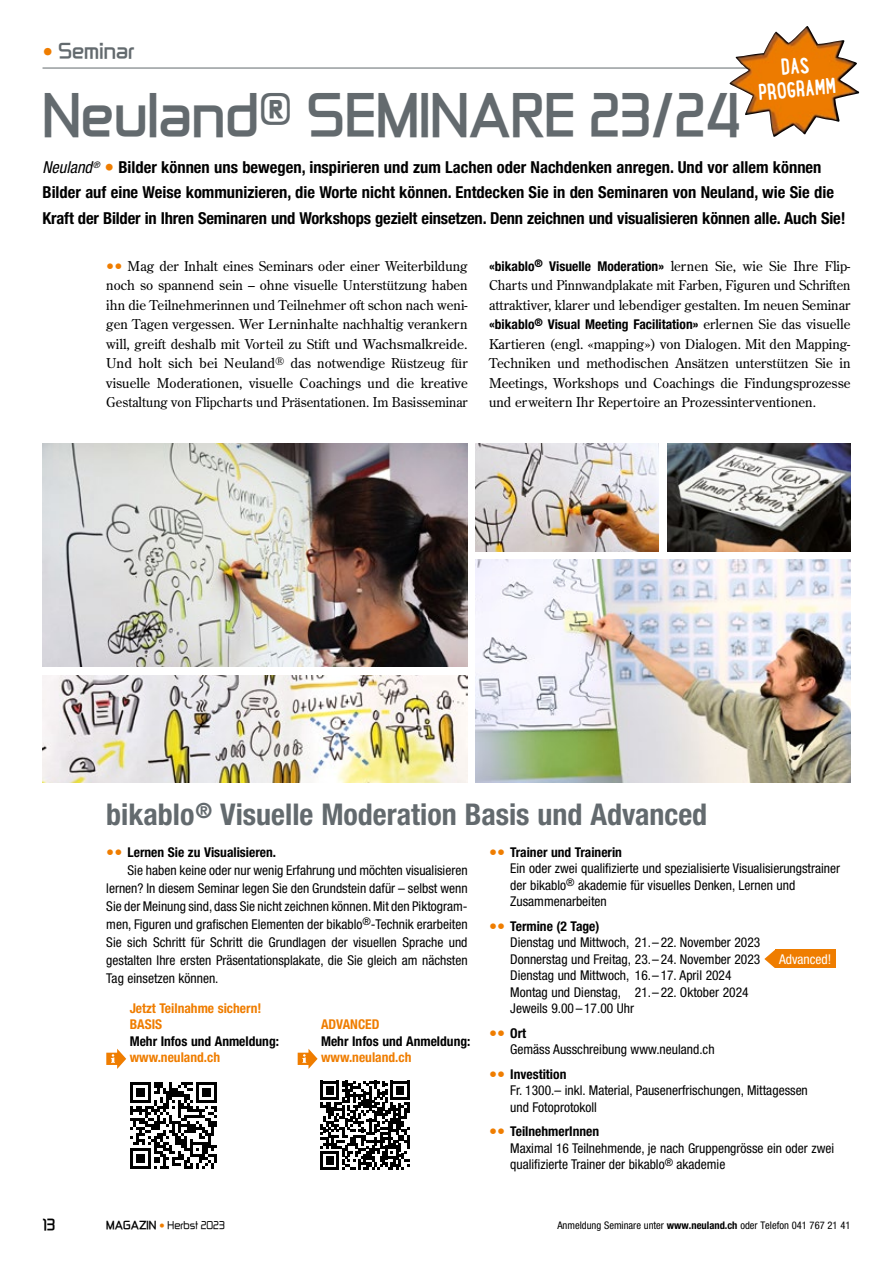
<style>
.page{position:relative;width:893px;height:1263px;background:#fff}
.page>*{position:absolute;margin:0;border:0;box-sizing:border-box;transform-origin:0 0}
.t1{font:700 49.8px "Neulandhead";color:#636a6e}
.t2{font:700 condensed 30px "Helvetica Neue LT Std";color:#636a6e}
.t3{font:700 24.45px/23.1px "Lunch Box";color:#fff;text-align:center}
.t4{font:700 18px "Neulandhead";color:#636a6e}
.t5{font:700 condensed 16.5px/25.5px "Helvetica Neue LT Std";color:#000}
.t6{font:condensed 13.5px/16.5px "Helvetica Neue LT Std";color:#000}
.t7{font:13.5px/19.5px "Century Old Style Std";color:#000;text-align:justify}
.t8{font:700 condensed 13.5px "Helvetica Neue LT Std";color:#000}
.t9{font:700 condensed 13.5px/16.2px "Helvetica Neue LT Std";color:#ef7d00}
.t10{font:condensed 13.5px "Helvetica Neue LT Std";color:#fff}
.t11{font:700 13.5px "Neulandhead";color:#000}
.t12{font:condensed 10.5px "Helvetica Neue LT Std";color:#000}
.t13{font:9.75px "Neulandtext";color:#000}
.s1{font-weight:400;font-style:italic}
.s2{font-family:"Century Old Style Std";font-weight:400;font-stretch:normal}
.s3{font-family:"Neulandhead";font-weight:700}
.s4{font-weight:700}
</style>
<div class="page">
<hr style="left:43px;top:68px;width:807px;height:1px;background:#636a6e">
<img style="left:43px;top:444px;width:424px;height:223px">
<img style="left:667px;top:444px;width:183px;height:107px">
<img style="left:476px;top:444px;width:183px;height:107px">
<img style="left:476px;top:559px;width:374px;height:223px">
<img style="left:43px;top:675px;width:425px;height:107px">
<svg style="left:130px;top:1082px;width:87px;height:87px"></svg>
<svg style="left:320px;top:1081px;width:89px;height:89px"></svg>
<svg style="left:106px;top:1049px;width:20px;height:20px"></svg>
<svg style="left:298px;top:1049px;width:20px;height:20px"></svg>
<svg style="left:764px;top:950px;width:11px;height:18px"></svg>
<div style="left:775px;top:950px;width:60px;height:18px;background:#ef7d00"></div>
<img style="left:730px;top:26px;width:129px;height:111px">
<h3 class="t4" style="left:58px;top:37px;width:78px">Seminar</h3>
<h3 class="t3" style="left:755px;top:57px;width:80px;rotate:-5deg">DAS<br>PROGRAMM</h3>
<h1 class="t1" style="left:43px;top:78px;width:700px">Neuland® SEMINARE 23/24</h1>
<p class="t5" style="left:43px;top:154px;width:805px"><span class="s1">Neuland</span><sup>®</sup> Bilder können uns bewegen, inspirieren und zum Lachen oder Nachdenken anregen. Und vor allem können<br>Bilder auf eine Weise kommunizieren, die Worte nicht können. Entdecken Sie in den Seminaren von Neuland, wie Sie die<br>Kraft der Bilder in Ihren Seminaren und Workshops gezielt einsetzen. Denn zeichnen und visualisieren können alle. Auch Sie!</p>
<p class="t7" style="left:106px;top:256px;width:363px;text-indent:21px">Mag der Inhalt eines Seminars oder einer Weiterbildung noch so spannend sein – ohne visuelle Unterstützung haben ihn die Teilnehmerinnen und Teilnehmer oft schon nach weni&shy;gen Tagen vergessen. Wer Lerninhalte nachhaltig verankern will, greift deshalb mit Vorteil zu Stift und Wachsmalkreide.<br>Und holt sich bei Neuland<sup>®</sup> das notwendige Rüstzeug für visuelle Moderationen, visuelle Coachings und die kreative Gestaltung von Flipcharts und Präsentationen. Im Basisseminar</p>
<p class="t8" style="left:489px;top:258px;width:363px">«bikablo<sup>®</sup> Visuelle Moderation» <span class="s2">lernen Sie, wie Sie Ihre Flip-</span></p>
<p class="t7" style="left:489px;top:275px;width:363px">Charts und Pinnwandplakate mit Farben, Figuren und Schriften attraktiver, klarer und lebendiger gestalten. Im neuen Seminar</p>
<p class="t8" style="left:489px;top:316px;width:363px">«bikablo<sup>®</sup> Visual Meeting Facilitation» <span class="s2">erlernen Sie das visuelle</span></p>
<p class="t7" style="left:489px;top:334px;width:363px">Kartieren (engl. «mapping») von Dialogen. Mit den Mapping-Techniken und methodischen Ansätzen unterstützen Sie in Meetings, Workshops und Coachings die Findungsprozesse und erweitern Ihr Repertoire an Prozessinterventionen.</p>
<h2 class="t2" style="left:106px;top:796px;width:602px">bikablo<sup>®</sup> Visuelle Moderation Basis und Advanced</h2>
<p class="t8" style="left:128px;top:843px;width:150px">Lernen Sie zu Visualisieren.</p>
<p class="t6" style="left:106px;top:861px;width:363px;line-height:18px;text-align:justify;text-indent:21px">Sie haben keine oder nur wenig Erfahrung und möchten visualisieren lernen? In diesem Seminar legen Sie den Grundstein dafür – selbst wenn Sie der Meinung sind, dass Sie nicht zeichnen können. Mit den Piktogram&shy;men, Figuren und grafischen Elementen der bikablo<sup>®</sup>-Technik erarbeiten Sie sich Schritt für Schritt die Grundlagen der visuellen Sprache und gestalten Ihre ersten Präsentationsplakate, die Sie gleich am nächsten Tag einsetzen können.</p>
<p class="t8" style="left:510px;top:843px;width:113px">Trainer und Trainerin</p>
<p class="t6" style="left:510px;top:860px;width:331px">Ein oder zwei qualifizierte und spezialisierte Visualisierungstrainer der bikablo<sup>®</sup> akademie für visuelles Denken, Lernen und<br>Zusammenarbeiten</p>
<p class="t8" style="left:510px;top:918px;width:91px">Termine (2 Tage)</p>
<p class="t6" style="left:510px;top:934px;width:252px">Dienstag und Mittwoch, 21.–22. November 2023<br>Donnerstag und Freitag, 23.–24. November 2023<br>Dienstag und Mittwoch, 16.–17. April 2024<br>Montag und Dienstag, 21.–22. Oktober 2024<br>Jeweils 9.00 – 17.00 Uhr</p>
<p class="t8" style="left:510px;top:1025px;width:17px">Ort</p>
<p class="t6" style="left:510px;top:1041px;width:206px">Gemäss Ausschreibung www.neuland.ch</p>
<p class="t8" style="left:510px;top:1066px;width:58px">Investition</p>
<p class="t6" style="left:510px;top:1082px;width:299px">Fr. 1300.– inkl. Material, Pausenerfrischungen, Mittagessen und Fotoprotokoll</p>
<p class="t8" style="left:510px;top:1123px;width:90px">TeilnehmerInnen</p>
<p class="t6" style="left:510px;top:1140px;width:325px">Maximal 16 Teilnehmende, je nach Gruppengrösse ein oder zwei qualifizierte Trainer der bikablo<sup>®</sup> akademie</p>
<p class="t10" style="left:779px;top:951px;width:54px">Advanced!</p>
<p class="t9" style="left:130px;top:1000px;width:133px">Jetzt Teilnahme sichern!<br>BASIS</p>
<p class="t8" style="left:130px;top:1032px;width:151px">Mehr Infos und Anmeldung:</p>
<p class="t9" style="left:130px;top:1049px;width:92px">www.neuland.ch</p>
<p class="t9" style="left:321px;top:1016px;width:60px">ADVANCED</p>
<p class="t8" style="left:321px;top:1032px;width:151px">Mehr Infos und Anmeldung:</p>
<p class="t9" style="left:321px;top:1049px;width:92px">www.neuland.ch</p>
<p class="t11" style="left:43px;top:1214px;width:14px">13</p>
<p class="t13" style="left:106px;top:1218px;width:120px"><span class="s3">MAGAZIN</span> Herbst 2023</p>
<p class="t12" style="left:557px;top:1219px;width:295px">Anmeldung Seminare unter <span class="s4">www.neuland.ch</span> oder Telefon 041 767 21 41</p>
</div>
